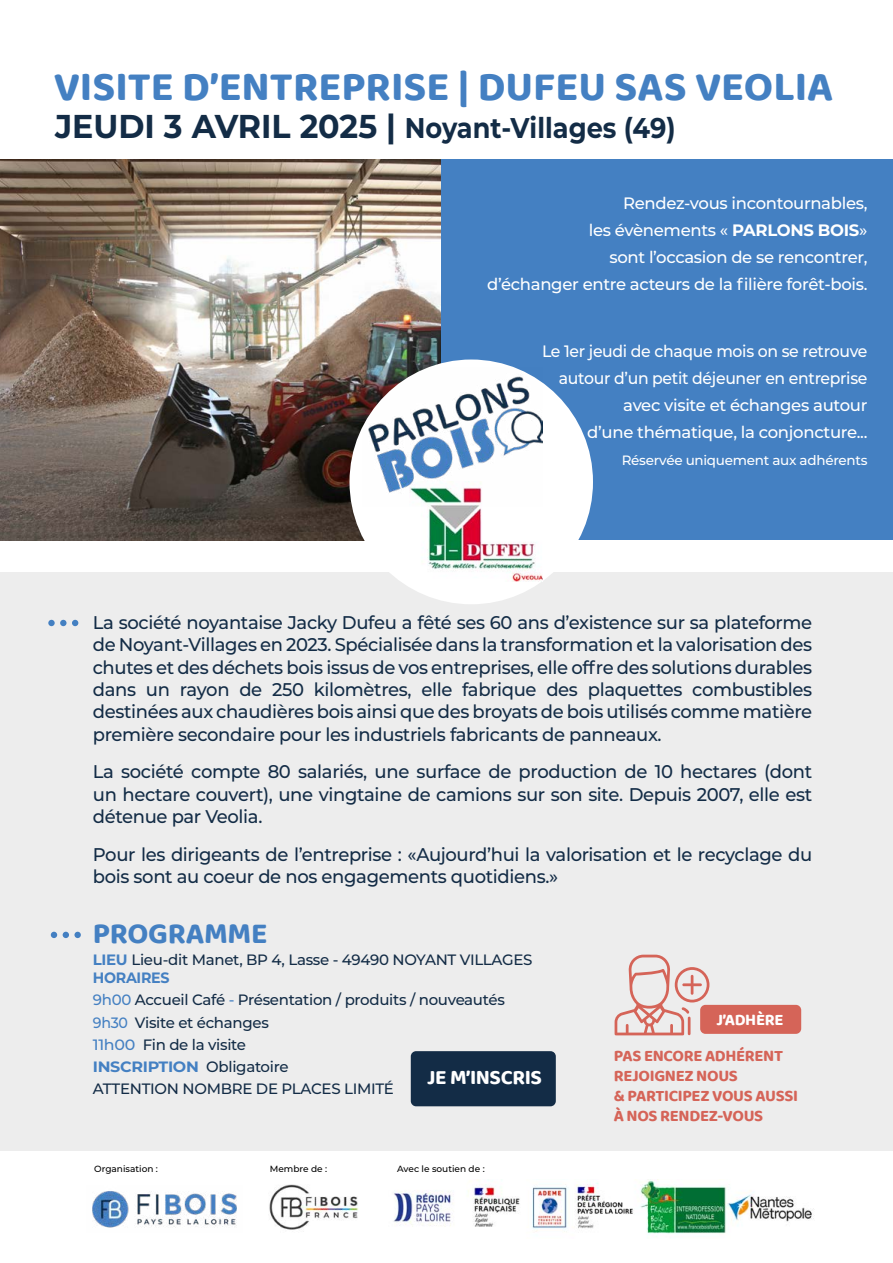
<style>
.page{position:relative;width:893px;height:1263px;background:#fff}
.page>*{position:absolute;margin:0;border:0;box-sizing:border-box;transform-origin:0 0}
.t1{font:700 42px "Baloo 2";color:#4480c2}
.t2{font:700 30px "Baloo 2";letter-spacing:-.01em;color:#4480c2}
.t3{font:700 28.5px "Montserrat";color:#132c46;scale:.9 1}
.t4{font:700 21px "Baloo 2";letter-spacing:-.02em;color:#fff}
.t5{font:500 18.3px/22.5px "Montserrat";letter-spacing:-.02em;color:#132c46;text-align:justify}
.t6{font:500 16.5px/27px "Montserrat";letter-spacing:-.02em;color:#fff;text-align:right;scale:.95 1}
.t7{font:500 16.5px/27px "Montserrat";letter-spacing:-.02em;color:#fff;text-align:right}
.t8{font:700 16.5px/19.8px "Baloo 2";letter-spacing:-.02em;color:#d56458}
.t9{font:700 16.5px "Baloo 2";letter-spacing:-.02em;color:#fff}
.t10{font:500 15px/22.2px "Montserrat";letter-spacing:-.02em;color:#132c46}
.t11{font:500 13.5px "Montserrat";letter-spacing:-.02em;color:#fff}
.t12{font:500 9px "Montserrat";color:#000}
.s1{font-size:33px}
.s2{font-weight:700}
.s3{font-weight:700;color:#4480c2}
.s4{color:#4480c2}
</style>
<div class="page">
<img style="left:0;top:159px;width:441px;height:381px">
<div style="left:0;top:572px;width:893px;height:578px;background:#ededed"></div>
<div style="left:441px;top:159px;width:452px;height:381px;background:#4480c2"></div>
<div style="left:349px;top:359px;width:244px;height:245px;background:#fff;border-radius:50%"></div>
<svg style="left:72px;top:620px;width:6px;height:6px"></svg>
<div style="left:60px;top:620px;width:7px;height:6px;background:#4480c2;border-radius:50%"></div>
<div style="left:48px;top:620px;width:7px;height:6px;background:#4480c2;border-radius:50%"></div>
<div style="left:74px;top:932px;width:7px;height:6px;background:#4480c2;border-radius:50%"></div>
<svg style="left:63px;top:932px;width:6px;height:6px"></svg>
<svg style="left:51px;top:932px;width:6px;height:6px"></svg>
<svg style="left:615px;top:955px;width:94px;height:80px"></svg>
<div style="left:700px;top:1005px;width:101px;height:29px;background:#d56458;border-radius:5px"></div>
<img style="left:269px;top:1179px;width:545px;height:56px">
<div style="left:411px;top:1051px;width:145px;height:55px;background:#132c46;border-radius:5px"></div>
<img style="left:92px;top:1191px;width:145px;height:37px">
<img style="left:428px;top:506px;width:115px;height:75px">
<img style="left:363px;top:368px;width:180px;height:138px">
<h1 class="t1" style="left:54px;top:65px;width:781px">VISITE D’ENTREPRISE | DUFEU SAS VEOLIA</h1>
<h3 class="t3" style="left:55px;top:115px;width:691px"><span class="s1">JEUDI 3 AVRIL 2025 |</span> Noyant-Villages (49)</h3>
<p class="t7" style="left:487px;top:190px;width:382px">Rendez-vous incontournables,<br>les évènements « <span class="s2">PARLONS BOIS</span>»<br>sont l’occasion de se rencontrer,<br>d’échanger entre acteurs de la filière forêt-bois.</p>
<p class="t6" style="left:542px;top:338px;width:344px">Le 1er jeudi de chaque mois on se retrouve autour d’un petit déjeuner en entreprise avec visite et échanges autour<br>d’une thématique, la conjoncture...</p>
<p class="t11" style="left:622px;top:453px;width:247px">Réservée uniquement aux adhérents</p>
<p class="t5" style="left:93px;top:611px;width:721px">La société noyantaise Jacky Dufeu a fêté ses 60 ans d’existence sur sa plateforme de Noyant-Villages en 2023. Spécialisée dans la transformation et la valorisation des chutes et des déchets bois issus de vos entreprises, elle offre des solutions durables dans un rayon de 250 kilomètres, elle fabrique des plaquettes combustibles destinées aux chaudières bois ainsi que des broyats de bois utilisés comme matière première secondaire pour les industriels fabricants de panneaux.</p>
<p class="t5" style="left:93px;top:761px;width:721px">La société compte 80 salariés, une surface de production de 10 hectares (dont un hectare couvert), une vingtaine de camions sur son site. Depuis 2007, elle est détenue par Veolia.</p>
<p class="t5" style="left:93px;top:843px;width:721px">Pour les dirigeants de l’entreprise : «Aujourd’hui la valorisation et le recyclage du bois sont au coeur de nos engagements quotidiens.»</p>
<h2 class="t2" style="left:93px;top:918px;width:176px">PROGRAMME</h2>
<p class="t10" style="left:93px;top:951px;width:441px;line-height:18px"><span class="s3">LIEU</span> Lieu-dit Manet, BP 4, Lasse - 49490 NOYANT VILLAGES<br><span class="s3">HORAIRES</span></p>
<p class="t10" style="left:93px;top:989px;width:414px"><span class="s4">9h00</span> Accueil Café <span class="s4">-</span> Présentation / produits / nouveautés<br><span class="s4">9h30</span> Visite et échanges<br><span class="s4">11h00</span> Fin de la visite<br><span class="s3">INSCRIPTION</span> Obligatoire<br>ATTENTION NOMBRE DE PLACES LIMITÉ</p>
<p class="t9" style="left:716px;top:1011px;width:68px">J’ADHÈRE</p>
<p class="t8" style="left:614px;top:1046px;width:186px">PAS ENCORE ADHÉRENT<br>REJOIGNEZ NOUS<br>&amp; PARTICIPEZ VOUS AUSSI<br>À NOS RENDEZ-VOUS</p>
<p class="t4" style="left:427px;top:1066px;width:116px">JE M’INSCRIS</p>
<p class="t12" style="left:94px;top:1164px;width:65px">Organisation :</p>
<p class="t12" style="left:270px;top:1164px;width:59px">Membre de :</p>
<p class="t12" style="left:397px;top:1164px;width:89px">Avec le soutien de :</p>
</div>
